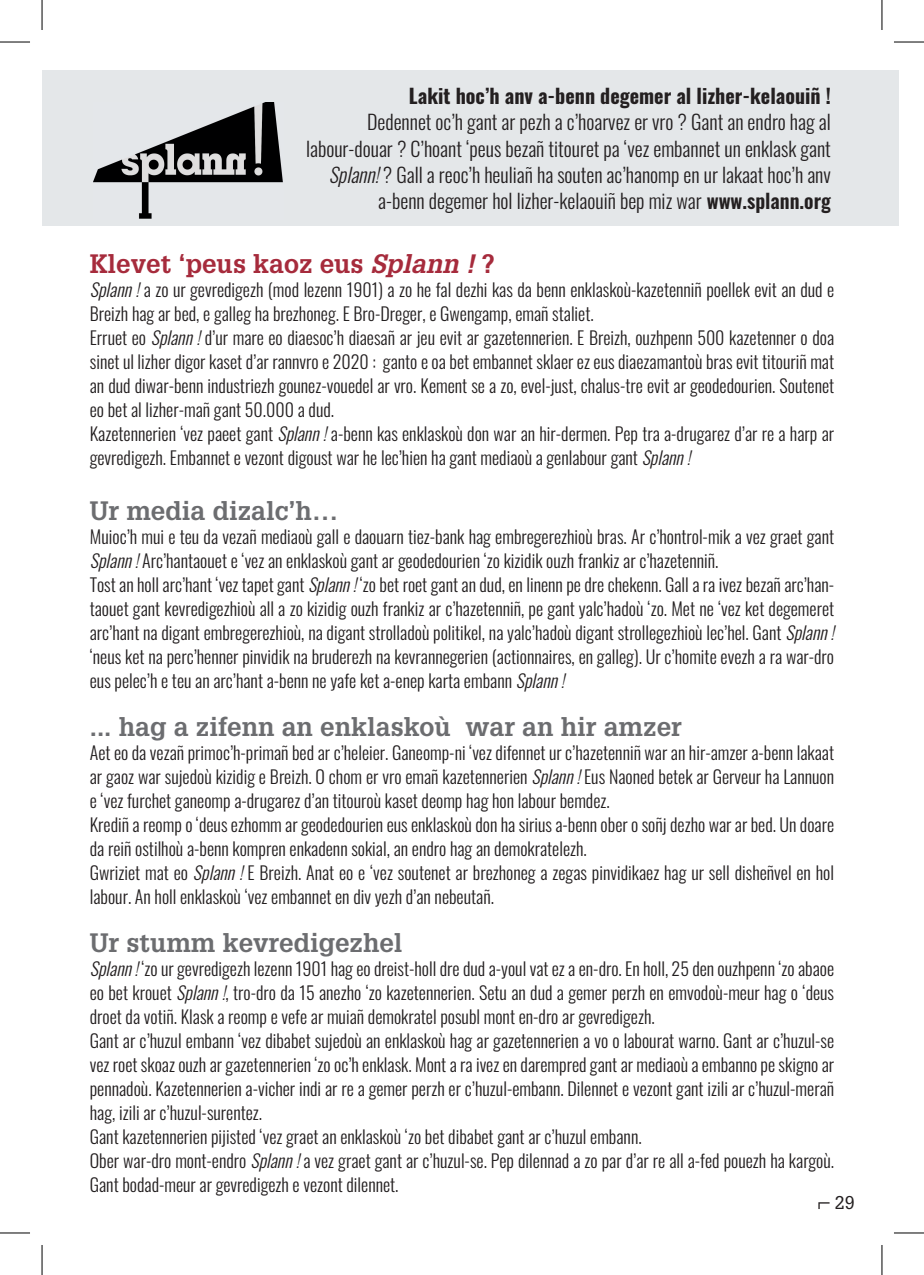
<style>
.page{position:relative;width:924px;height:1275px;background:#fff}
.page>*{position:absolute;margin:0;border:0;box-sizing:border-box;transform-origin:0 0}
.t1{font:700 26px "Glypha LT Std";color:#6c6d70}
.t2{font:700 26px "Glypha LT Std";color:#a62b3c}
.t3{font:300 20px/26px "Oswald";color:#231f20;text-align:right}
.t4{font:700 20px "Oswald";color:#231f20}
.t5{font:300 18px/24px "Oswald";color:#231f20}
.t6{font:18px "Glypha LT Std";color:#231f20}
.s1{font-style:italic}
.s2{font-weight:600}
</style>
<div class="page">
<svg style="left:818px;top:1202px;width:11px;height:7px"></svg>
<div style="left:42px;top:70px;width:856px;height:156px;background:#e4e7e9"></div>
<img style="left:93px;top:102px;width:190px;height:117px">
<hr style="left:0;top:42px;width:30px;height:1px;background:#000">
<hr style="left:893px;top:42px;width:30px;height:1px;background:#000">
<hr style="left:0;top:1232px;width:30px;height:1px;background:#000">
<hr style="left:893px;top:1232px;width:30px;height:1px;background:#000">
<hr style="left:42px;top:0;width:1px;height:30px;background:#000">
<hr style="left:42px;top:1245px;width:1px;height:30px;background:#000">
<hr style="left:881px;top:0;width:1px;height:30px;background:#000">
<hr style="left:881px;top:1245px;width:1px;height:30px;background:#000">
<p class="t4" style="left:409px;top:79px;width:423px">Lakit hoc’h anv a-benn degemer al lizher-kelaouiñ !</p>
<p class="t3" style="left:306px;top:107px;width:526px">Dedennet oc’h gant ar pezh a c’hoarvez er vro ? Gant an endro hag al labour-douar ? C’hoant ‘peus bezañ titouret pa ‘vez embannet un enklask gant <span class="s1">Splann!</span>? Gall a reoc’h heuliañ ha souten ac’hanomp en ur lakaat hoc’h anv a-benn degemer hol lizher-kelaouiñ bep miz war <span class="s2">www.splann.org</span></p>
<h1 class="t2" style="left:90px;top:247px;width:406px">Klevet ‘peus kaoz eus <span class="s1">Splann !</span>?</h1>
<p class="t5" style="left:90px;top:276px;width:745px"><span class="s1">Splann!</span>a zo ur gevredigezh (mod lezenn 1901) a zo he fal dezhi kas da benn enklaskoù-kazetenniñ poellek evit an dud e Breizh hag ar bed, e galleg ha brezhoneg. E Bro-Dreger, e Gwengamp, emañ staliet.<br>Erruet eo <span class="s1">Splann!</span>d’ur mare eo diaesoc’h diaesañ ar jeu evit ar gazetennerien. E Breizh, ouzhpenn 500 kazetenner o doa sinet ul lizher digor kaset d’ar rannvro e 2020 : ganto e oa bet embannet sklaer ez eus diaezamantoù bras evit titouriñ mat an dud diwar-benn industriezh gounez-vouedel ar vro. Kement se a zo, evel-just, chalus-tre evit ar geodedourien. Soutenet eo bet al lizher-mañ gant 50.000 a dud.<br>Kazetennerien ‘vez paeet gant <span class="s1">Splann!</span>a-benn kas enklaskoù don war an hir-dermen. Pep tra a-drugarez d’ar re a harp ar gevredigezh. Embannet e vezont digoust war he lec’hien ha gant mediaoù a genlabour gant <span class="s1">Splann!</span></p>
<h1 class="t1" style="left:90px;top:494px;width:249px">Ur media dizalc’h…</h1>
<p class="t5" style="left:90px;top:522px;width:751px">Muioc’h mui e teu da vezañ mediaoù gall e daouarn tiez-bank hag embregerezhioù bras. Ar c’hontrol-mik a vez graet gant <span class="s1">Splann!</span>Arc’hantaouet e ‘vez an enklaskoù gant ar geodedourien ‘zo kizidik ouzh frankiz ar c’hazetenniñ.<br>Tost an holl arc’hant ‘vez tapet gant <span class="s1">Splann!</span>‘zo bet roet gant an dud, en linenn pe dre chekenn. Gall a ra ivez bezañ arc’han&shy;taouet gant kevredigezhioù all a zo kizidig ouzh frankiz ar c’hazetenniñ, pe gant yalc’hadoù ‘zo. Met ne ‘vez ket degemeret arc’hant na digant embregerezhioù, na digant strolladoù politikel, na yalc’hadoù digant strollegezhioù lec’hel. Gant <span class="s1">Splann! </span>‘neus ket na perc’henner pinvidik na bruderezh na kevrannegerien (actionnaires, en galleg). Ur c’homite evezh a ra war-dro eus pelec’h e teu an arc’hant a-benn ne yafe ket a-enep karta embann <span class="s1">Splann!</span></p>
<h1 class="t1" style="left:90px;top:710px;width:593px">... hag a zifenn an enklaskoù war an hir amzer</h1>
<p class="t5" style="left:90px;top:738px;width:745px">Aet eo da vezañ primoc’h-primañ bed ar c’heleier. Ganeomp-ni ‘vez difennet ur c’hazetenniñ war an hir-amzer a-benn lakaat ar gaoz war sujedoù kizidig e Breizh. O chom er vro emañ kazetennerien <span class="s1">Splann!</span>Eus Naoned betek ar Gerveur ha Lannuon e ‘vez furchet ganeomp a-drugarez d’an titouroù kaset deomp hag hon labour bemdez.<br>Krediñ a reomp o ‘deus ezhomm ar geodedourien eus enklaskoù don ha sirius a-benn ober o soñj dezho war ar bed. Un doare da reiñ ostilhoù a-benn kompren enkadenn sokial, an endro hag an demokratelezh.<br>Gwriziet mat eo <span class="s1">Splann!</span>E Breizh. Anat eo e ‘vez soutenet ar brezhoneg a zegas pinvidikaez hag ur sell disheñvel en hol labour. An holl enklaskoù ‘vez embannet en div yezh d’an nebeutañ.</p>
<h1 class="t1" style="left:90px;top:926px;width:314px">Ur stumm kevredigezhel</h1>
<p class="t5" style="left:90px;top:954px;width:745px"><span class="s1">Splann!</span>‘zo ur gevredigezh lezenn 1901 hag eo dreist-holl dre dud a-youl vat ez a en-dro. En holl, 25 den ouzhpenn ‘zo abaoe eo bet krouet <span class="s1">Splann!</span>, tro-dro da 15 anezho ‘zo kazetennerien. Setu an dud a gemer perzh en emvodoù-meur hag o ‘deus droet da votiñ. Klask a reomp e vefe ar muiañ demokratel posubl mont en-dro ar gevredigezh.<br>Gant ar c’huzul embann ‘vez dibabet sujedoù an enklaskoù hag ar gazetennerien a vo o labourat warno. Gant ar c’huzul-se vez roet skoaz ouzh ar gazetennerien ‘zo oc’h enklask. Mont a ra ivez en darempred gant ar mediaoù a embanno pe skigno ar pennadoù. Kazetennerien a-vicher indi ar re a gemer perzh er c’huzul-embann. Dilennet e vezont gant izili ar c’huzul-merañ hag, izili ar c’huzul-surentez.<br>Gant kazetennerien pijisted ‘vez graet an enklaskoù ‘zo bet dibabet gant ar c’huzul embann.<br>Ober war-dro mont-endro <span class="s1">Splann!</span>a vez graet gant ar c’huzul-se. Pep dilennad a zo par d’ar re all a-fed pouezh ha kargoù.<br>Gant bodad-meur ar gevredigezh e vezont dilennet.</p>
<p class="t6" style="left:834px;top:1191px;width:22px">29</p>
</div>
